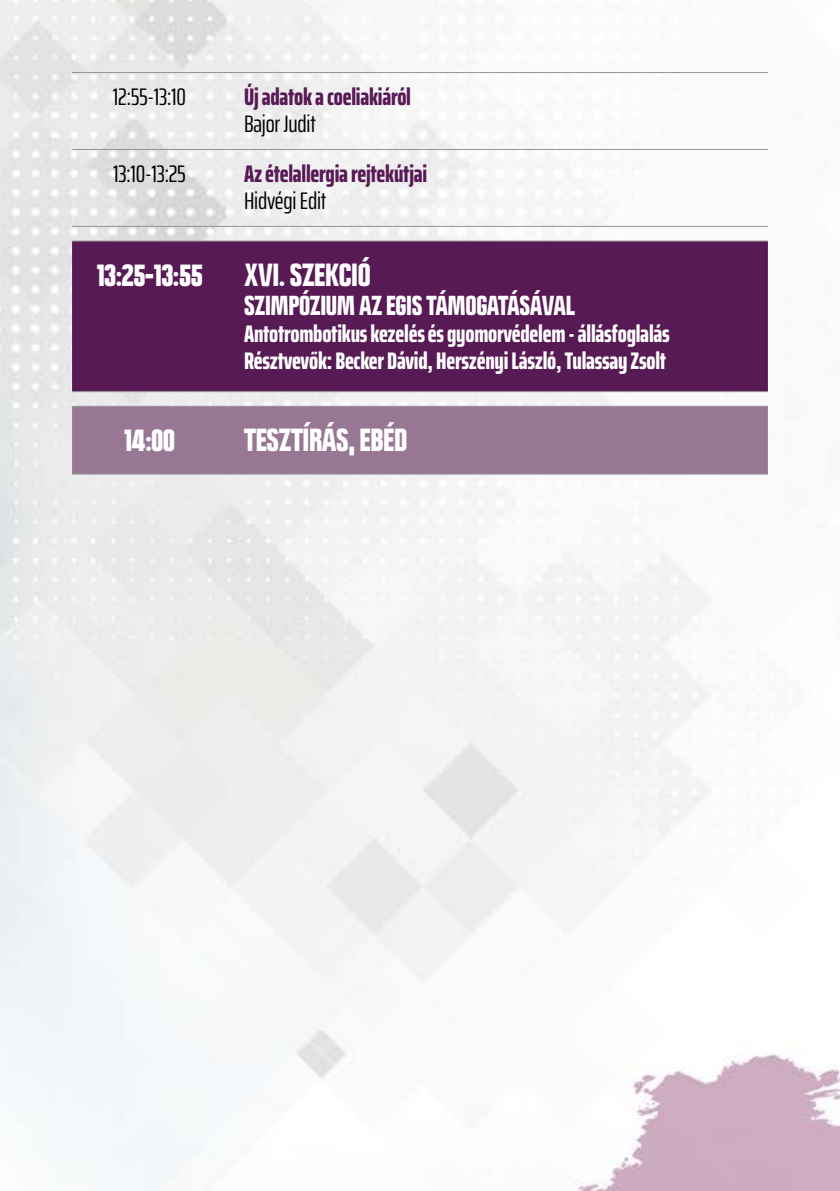
<style>
.page{position:relative;width:840px;height:1191px;background:#fff}
.page>*{position:absolute;margin:0;border:0;box-sizing:border-box;transform-origin:0 0}
.t1{font:900 condensed 28px "Politica";letter-spacing:-.015em;color:#fff}
.t2{font:800 extra-condensed 24px/27px "Saira";letter-spacing:-.01em;color:#fff}
.t3{font:800 extra-condensed 24px "Saira";letter-spacing:-.01em;color:#581a55}
.t4{font:extra-condensed 24px "Saira";letter-spacing:-.01em;color:#000}
.t5{font:900 condensed 24px "Politica";letter-spacing:-.015em;color:#fff}
</style>
<div class="page">
<img style="left:0;top:0;width:839px;height:1191px">
<div style="left:72px;top:241px;width:695px;height:150px;background:#581a55"></div>
<div style="left:72px;top:407px;width:695px;height:66px;background:#977793"></div>
<hr style="left:72px;top:72px;width:155px;height:1px;background:#939598">
<hr style="left:227px;top:72px;width:540px;height:1px;background:#939598">
<hr style="left:72px;top:149px;width:155px;height:1px;background:#939598">
<hr style="left:227px;top:149px;width:540px;height:1px;background:#939598">
<hr style="left:72px;top:226px;width:155px;height:1px;background:#939598">
<hr style="left:227px;top:226px;width:540px;height:1px;background:#939598">
<hr style="left:72px;top:240px;width:155px;height:1px;background:#939598">
<hr style="left:227px;top:240px;width:540px;height:1px;background:#939598">
<hr style="left:72px;top:391px;width:155px;height:1px;background:#939598">
<hr style="left:227px;top:391px;width:540px;height:1px;background:#939598">
<hr style="left:72px;top:406px;width:155px;height:1px;background:#939598">
<hr style="left:227px;top:406px;width:540px;height:1px;background:#939598">
<hr style="left:72px;top:473px;width:155px;height:1px;background:#939598">
<hr style="left:227px;top:473px;width:540px;height:1px;background:#939598">
<p class="t4" style="left:113px;top:79px;width:75px">12:55-13:10</p>
<p class="t3" style="left:244px;top:79px;width:168px">Új adatok a coeliakiáról</p>
<p class="t4" style="left:244px;top:106px;width:73px">Bajor Judit</p>
<p class="t4" style="left:113px;top:156px;width:74px">13:10-13:25</p>
<p class="t3" style="left:244px;top:156px;width:185px">Az ételallergia rejtekútjai</p>
<p class="t4" style="left:244px;top:183px;width:84px">Hidvégi Edit</p>
<p class="t1" style="left:96px;top:253px;width:108px">13:25-13:55</p>
<p class="t1" style="left:244px;top:253px;width:128px">XVI. SZEKCIÓ</p>
<p class="t5" style="left:244px;top:287px;width:332px">SZIMPÓZIUM AZ EGIS TÁMOGATÁSÁVAL</p>
<p class="t2" style="left:244px;top:320px;width:427px">Antotrombotikus kezelés és gyomorvédelem - állásfoglalás<br>Résztvevők: Becker Dávid, Herszényi László, Tulassay Zsolt</p>
<p class="t1" style="left:124px;top:419px;width:53px">14:00</p>
<p class="t1" style="left:244px;top:419px;width:165px">TESZTÍRÁS, EBÉD</p>
</div>
